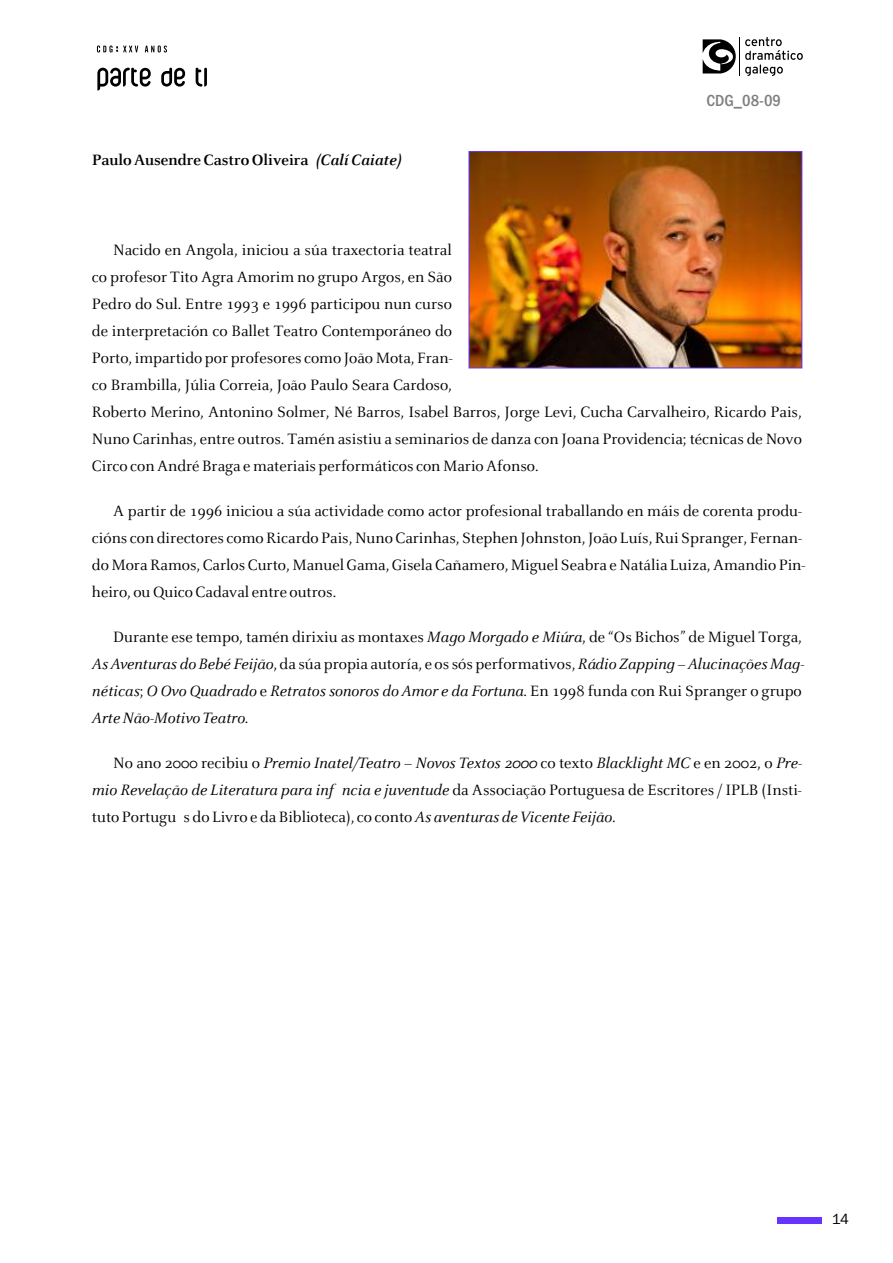
<style>
.page{position:relative;width:893px;height:1263px;background:#fff}
.page>*{position:absolute;margin:0;border:0;box-sizing:border-box;transform-origin:0 0}
.t1{font:500 condensed 16.65px "Franklin Gothic";color:#808080}
.t2{font:16.5px/27px "Celeste";color:#000}
.t3{font:italic 16.5px/27px "Celeste";color:#000;text-align:justify}
.t4{font:700 16.5px "Celeste";color:#000}
.t5{font:15px "Franklin Gothic";color:#000}
.s1{font-style:italic}
.s2{font-style:normal}
</style>
<div class="page">
<svg style="left:745px;top:37px;width:58px;height:39px"></svg>
<hr style="left:739px;top:37px;width:1px;height:38px;background:#000">
<svg style="left:703px;top:39px;width:33px;height:34px"></svg>
<svg style="left:97px;top:46px;width:41px;height:6px"></svg>
<svg style="left:145px;top:46px;width:22px;height:7px"></svg>
<svg style="left:97px;top:68px;width:54px;height:23px"></svg>
<svg style="left:161px;top:68px;width:24px;height:19px"></svg>
<svg style="left:196px;top:68px;width:11px;height:19px"></svg>
<img style="left:471px;top:153px;width:329px;height:213px">
<div style="left:469px;top:151px;width:333px;height:217px;border:1px solid #63f"></div>
<div style="left:777px;top:1217px;width:44px;height:7px;background:#63f"></div>
<p class="t4" style="left:92px;top:153px;width:312px">Paulo Ausendre Castro Oliveira <span class="s1">(Calí Caiate)</span></p>
<p class="t1" style="left:706px;top:94px;width:76px">CDG_08-09</p>
<p class="t2" style="left:92px;top:238px;width:711px;text-indent:21px">Nacido en Angola, iniciou a súa traxectoria teatral<br>co profesor Tito Agra Amorim no grupo Argos, en São<br>Pedro do Sul. Entre 1993 e 1996 participou nun curso<br>de interpretación co Ballet Teatro Contemporáneo do<br>Porto, impartido por profesores como João Mota, Fran-<br>co Brambilla, Júlia Correia, João Paulo Seara Cardoso,<br>Roberto Merino, Antonino Solmer, Né Barros, Isabel Barros, Jorge Levi, Cucha Carvalheiro, Ricardo Pais, Nuno Carinhas, entre outros. Tamén asistiu a seminarios de danza con Joana Providencia; técnicas de Novo Circo con André Braga e materiais performáticos con Mario Afonso.</p>
<p class="t2" style="left:92px;top:499px;width:715px;text-indent:21px">A partir de 1996 iniciou a súa actividade como actor profesional traballando en máis de corenta produ&shy;cións con directores como Ricardo Pais, Nuno Carinhas, Stephen Johnston, João Luís, Rui Spranger, Fernan&shy;do Mora Ramos, Carlos Curto, Manuel Gama, Gisela Cañamero, Miguel Seabra e Natália Luiza, Amandio Pin&shy;heiro, ou Quico Cadaval entre outros.</p>
<p class="t2" style="left:92px;top:625px;width:714px;text-indent:21px">Durante ese tempo, tamén dirixiu as montaxes <span class="s1">Mago Morgado e Miúra</span>, de “Os Bichos” de Miguel Torga, <span class="s1">As Aventuras do Bebé Feijão</span>, da súa propia autoría, e os sós performativos, <span class="s1">Rádio Zapping – Alucinações Mag&shy;néticas</span>; <span class="s1">O Ovo Quadrado</span> e <span class="s1">Retratos sonoros do Amor e da Fortuna</span>. En 1998 funda con Rui Spranger o grupo <span class="s1">Arte Não-Motivo Teatro</span>.</p>
<p class="t3" style="left:92px;top:751px;width:711px;text-indent:21px"><span class="s2">No ano 2000 recibiu o</span> Premio Inatel/Teatro – Novos Textos 2000 <span class="s2">co texto</span> Blacklight MC <span class="s2">e en 2002, o</span> Pre&shy;mio Revelação de Literatura para infância e juventude <span class="s2">da Associação Portuguesa de Escritores / IPLB (Insti&shy;tuto Português do Livro e da Biblioteca), co conto</span> As aventuras de Vicente Feijão<span class="s2">.</span></p>
<p class="t5" style="left:832px;top:1213px;width:19px">14</p>
</div>
